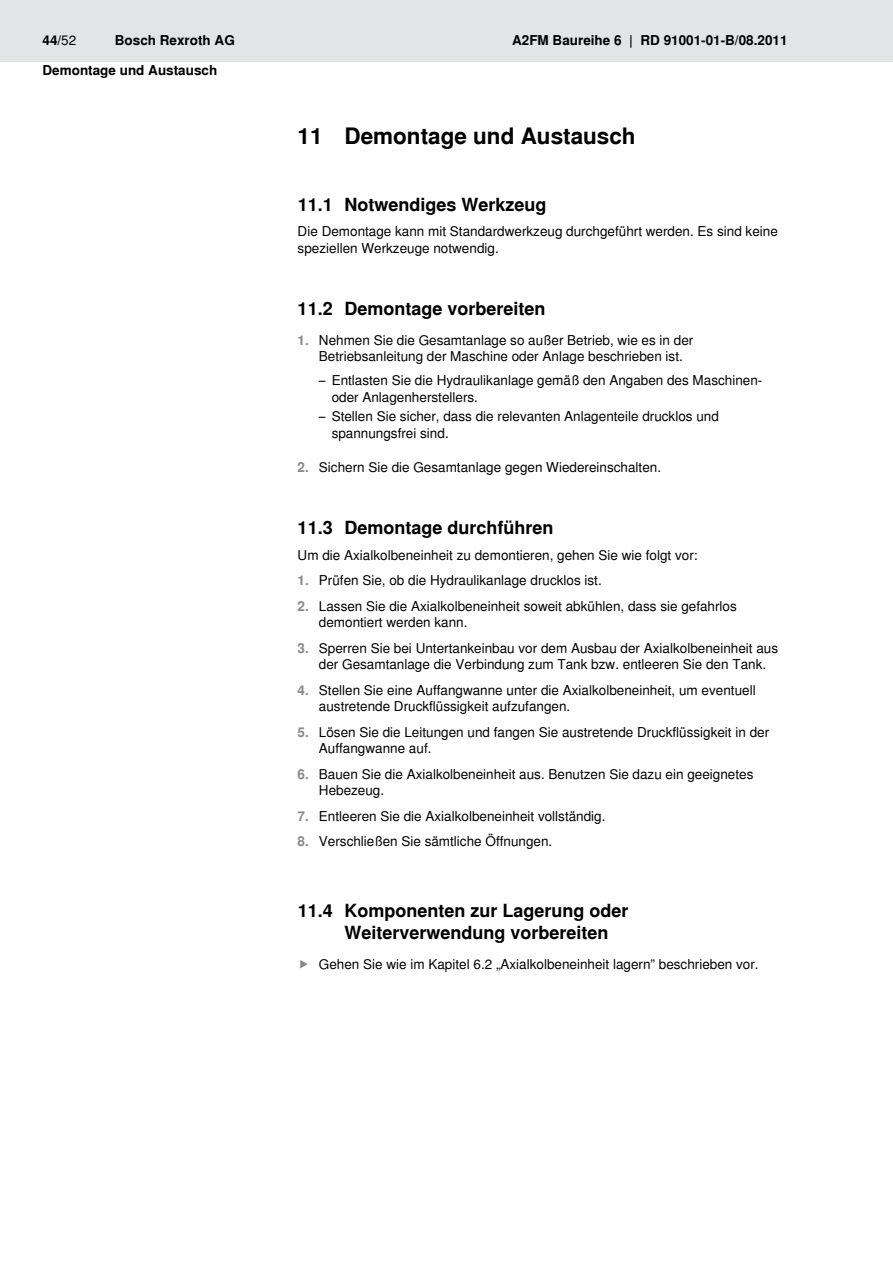
<style>
.page{position:relative;width:893px;height:1263px;background:#fff}
.page>*{position:absolute;margin:0;border:0;box-sizing:border-box;transform-origin:0 0}
.t1{font:700 22.5px "Nimbus Sans Global";color:#000}
.t2{font:700 18px/21.6px "Nimbus Sans Global";color:#000}
.t3{font:13.5px/16.5px "Nimbus Sans Global";color:#000}
.t4{font:700 13.5px "Nimbus Sans Global";color:#000}
.s1{font-weight:400}
.s2{font-weight:700;color:#87888a}
</style>
<div class="page">
<div style="left:0;top:0;width:893px;height:61px;background:#e3e4e5"></div>
<p class="t4" style="left:43px;top:30px;width:35px">44/<span class="s1">52</span></p>
<p class="t4" style="left:115px;top:30px;width:122px">Bosch Rexroth AG</p>
<p class="t4" style="left:512px;top:30px;width:277px">A2FM Baureihe 6 | RD 91001-01-B/08.2011</p>
<p class="t4" style="left:43px;top:59px;width:176px">Demontage und Austausch</p>
<h1 class="t1" style="left:298px;top:119px;width:340px">11 Demontage und Austausch</h1>
<h2 class="t2" style="left:298px;top:193px;width:250px">11.1 Notwendiges Werkzeug</h2>
<p class="t3" style="left:298px;top:222px;width:482px">Die Demontage kann mit Standardwerkzeug durchgeführt werden. Es sind keine speziellen Werkzeuge notwendig.</p>
<h2 class="t2" style="left:298px;top:297px;width:249px">11.2 Demontage vorbereiten</h2>
<p class="t3" style="left:319px;top:331px;width:376px;text-indent:-21px"><span class="s2">1.</span> Nehmen Sie die Gesamtanlage so außer Betrieb, wie es in der<br>Betriebsanleitung der Maschine oder Anlage beschrieben ist.</p>
<p class="t3" style="left:332px;top:371px;width:432px;text-indent:-13px">– Entlasten Sie die Hydraulikanlage gemäß den Angaben des Maschinen&shy;oder Anlagenherstellers.</p>
<p class="t3" style="left:332px;top:407px;width:389px;text-indent:-13px">– Stellen Sie sicher, dass die relevanten Anlagenteile drucklos und spannungsfrei sind.</p>
<p class="t3" style="left:298px;top:458px;width:365px"><span class="s2">2.</span> Sichern Sie die Gesamtanlage gegen Wiedereinschalten.</p>
<h2 class="t2" style="left:298px;top:517px;width:257px">11.3 Demontage durchführen</h2>
<p class="t3" style="left:298px;top:546px;width:401px">Um die Axialkolbeneinheit zu demontieren, gehen Sie wie folgt vor:</p>
<p class="t3" style="left:298px;top:572px;width:306px"><span class="s2">1.</span> Prüfen Sie, ob die Hydraulikanlage drucklos ist.</p>
<p class="t3" style="left:319px;top:597px;width:419px;text-indent:-21px"><span class="s2">2.</span> Lassen Sie die Axialkolbeneinheit soweit abkühlen, dass sie gefahrlos demontiert werden kann.</p>
<p class="t3" style="left:319px;top:639px;width:461px;text-indent:-21px"><span class="s2">3.</span> Sperren Sie bei Untertankeinbau vor dem Ausbau der Axialkolbeneinheit aus der Gesamtanlage die Verbindung zum Tank bzw. entleeren Sie den Tank.</p>
<p class="t3" style="left:319px;top:681px;width:438px;text-indent:-21px"><span class="s2">4.</span> Stellen Sie eine Auffangwanne unter die Axialkolbeneinheit, um eventuell austretende Druckflüssigkeit aufzufangen.</p>
<p class="t3" style="left:319px;top:723px;width:452px;text-indent:-21px"><span class="s2">5.</span> Lösen Sie die Leitungen und fangen Sie austretende Druckflüssigkeit in der<br>Auffangwanne auf.</p>
<p class="t3" style="left:319px;top:765px;width:436px;text-indent:-21px"><span class="s2">6.</span> Bauen Sie die Axialkolbeneinheit aus. Benutzen Sie dazu ein geeignetes<br>Hebezeug.</p>
<p class="t3" style="left:298px;top:807px;width:309px"><span class="s2">7.</span> Entleeren Sie die Axialkolbeneinheit vollständig.</p>
<p class="t3" style="left:298px;top:833px;width:256px"><span class="s2">8.</span> Verschließen Sie sämtliche Öffnungen.</p>
<h2 class="t2" style="left:344px;top:900px;width:286px;text-indent:-47px">11.4 Komponenten zur Lagerung oder<br>Weiterverwendung vorbereiten</h2>
<p class="t3" style="left:319px;top:955px;width:441px">Gehen Sie wie im Kapitel 6.2 „Axialkolbeneinheit lagern” beschrieben vor.</p>
</div>
